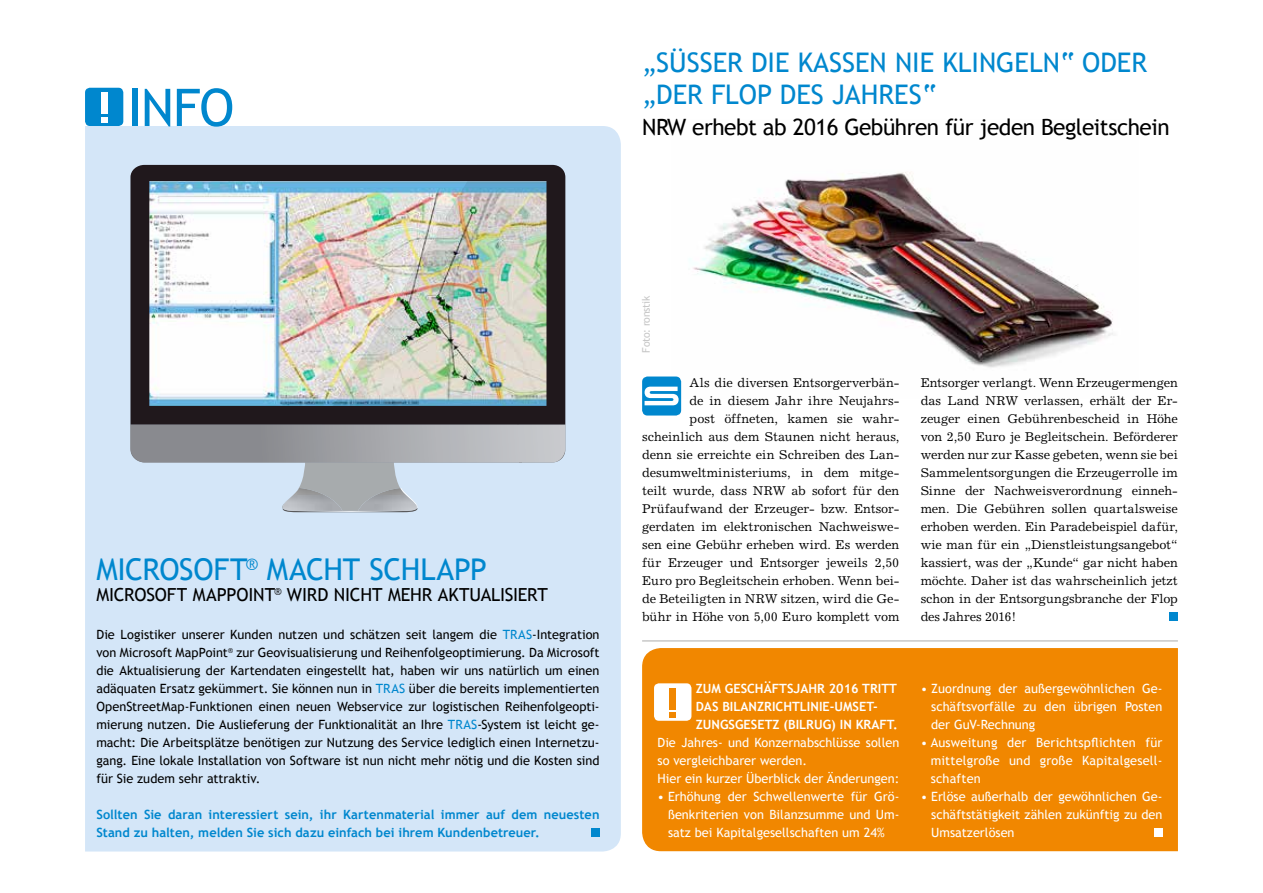
<style>
.page{position:relative;width:1263px;height:893px;background:#fff}
.page>*{position:absolute;margin:0;border:0;box-sizing:border-box;transform-origin:0 0}
.t1{font:51.9px "Trebuchet MS";color:#0087ce}
.t2{font:30px "Trebuchet MS";letter-spacing:-.01em;color:#0087ce}
.t3{font:27px/32.4px "Trebuchet MS";color:#0087ce}
.t4{font:22.5px "Trebuchet MS";letter-spacing:-.02em;color:#000}
.t5{font:18px "Trebuchet MS";letter-spacing:-.01em;color:#000}
.t6{font:12.75px/18px "Excelsior";color:#000;text-align:right}
.t7{font:12.75px/18px "Trebuchet MS";color:#000;text-align:justify}
.t8{font:12.75px/18px "Trebuchet MS";color:#fff;text-align:justify}
.t9{font:700 12.75px/18px "Trebuchet MS";letter-spacing:.005em;color:#0087ce}
.t10{font:700 12.75px/18px "Trebuchet MS";color:#fff}
.t11{font:10.5px "Trebuchet MS";letter-spacing:-.02em;color:#c6c6c6}
.s1{color:#0087ce}
</style>
<div class="page">
<div style="left:642px;top:648px;width:536px;height:204px;background:#f18700"></div>
<img style="left:679px;top:172px;width:434px;height:227px">
<div style="left:85px;top:126px;width:536px;height:725px;background:#d4e6f8"></div>
<div style="left:85px;top:88px;width:38px;height:38px;background:#0087ce;border-radius:5px"></div>
<div style="left:101px;top:93px;width:6px;height:21px;background:#fff"></div>
<svg style="left:101px;top:117px;width:6px;height:6px"></svg>
<img style="left:130px;top:165px;width:435px;height:260px">
<svg style="left:130px;top:425px;width:435px;height:87px;background:#b7c0ca"></svg>
<div style="left:642px;top:376px;width:39px;height:40px;background:#0087ce;border-radius:5px"></div>
<svg style="left:645px;top:387px;width:34px;height:18px"></svg>
<hr style="left:642px;top:641px;width:536px;height:1px;background:#575756">
<div style="left:654px;top:683px;width:37px;height:38px;background:#fff;border-radius:5px"></div>
<div style="left:670px;top:688px;width:6px;height:21px;background:#f18700"></div>
<svg style="left:670px;top:712px;width:6px;height:5px"></svg>
<div style="left:591px;top:828px;width:9px;height:9px;background:#0087ce"></div>
<div style="left:1169px;top:612px;width:9px;height:9px;background:#0087ce"></div>
<div style="left:1154px;top:828px;width:8px;height:9px;background:#fff"></div>
<h1 class="t1" style="left:127px;top:77px;width:108px">INFO</h1>
<h3 class="t3" style="left:642px;top:47px;width:506px">„SÜSSER DIE KASSEN NIE KLINGELN“ ODER „DER FLOP DES JAHRES“</h3>
<h3 class="t4" style="left:642px;top:114px;width:529px">NRW erhebt ab 2016 Gebühren für jeden Begleitschein</h3>
<h2 class="t2" style="left:96px;top:552px;width:392px">MICROSOFT<sup>®</sup> MACHT SCHLAPP</h2>
<h3 class="t5" style="left:96px;top:584px;width:453px">MICROSOFT MAPPOINT<sup>®</sup> WIRD NICHT MEHR AKTUALISIERT</h3>
<p class="t7" style="left:96px;top:626px;width:505px">Die Logistiker unserer Kunden nutzen und schätzen seit langem die <span class="s1">TRAS</span>-Integration von Microsoft MapPoint<sup>®</sup> zur Geovisualisierung und Reihenfolgeoptimierung. Da Microsoft die Aktualisierung der Kartendaten eingestellt hat, haben wir uns natürlich um einen adäquaten Ersatz gekümmert. Sie können nun in <span class="s1">TRAS</span> über die bereits implementierten OpenStreetMap-Funktionen einen neuen Webservice zur logistischen Reihenfolgeopti&shy;mierung nutzen. Die Auslieferung der Funktionalität an Ihre <span class="s1">TRAS</span>-System ist leicht ge&shy;macht: Die Arbeitsplätze benötigen zur Nutzung des Service lediglich einen Internetzu&shy;gang. Eine lokale Installation von Software ist nun nicht mehr nötig und die Kosten sind für Sie zudem sehr attraktiv.</p>
<p class="t9" style="left:96px;top:806px;width:505px">Sollten Sie daran interessiert sein, ihr Kartenmaterial immer auf dem neuesten<br>Stand zu halten, melden Sie sich dazu einfach bei ihrem Kundenbetreuer.</p>
<p class="t11" style="left:640px;top:353px;width:59px;rotate:-90deg">Foto: ronstik</p>
<p class="t6" style="left:642px;top:374px;width:259px">Als die diversen Entsorgerverbän-<br>de in diesem Jahr ihre Neujahrs-<br>post öffneten, kamen sie wahr&shy;scheinlich aus dem Staunen nicht heraus, denn sie erreichte ein Schreiben des Lan&shy;desumweltministeriums, in dem mitge&shy;teilt wurde, dass NRW ab sofort für den Prüfaufwand der Erzeuger- bzw. Entsor&shy;gerdaten im elektronischen Nachweiswe&shy;sen eine Gebühr erheben wird. Es werden für Erzeuger und Entsorger jeweils 2,50<br>Euro pro Begleitschein erhoben. Wenn bei&shy;de Beteiligten in NRW sitzen, wird die Ge&shy;bühr in Höhe von 5,00 Euro komplett vom</p>
<p class="t6" style="left:921px;top:374px;width:259px;text-align:justify">Entsorger verlangt. Wenn Erzeugermengen das Land NRW verlassen, erhält der Er&shy;zeuger einen Gebührenbescheid in Höhe von 2,50 Euro je Begleitschein. Beförderer werden nur zur Kasse gebeten, wenn sie bei Sammelentsorgungen die Erzeugerrolle im Sinne der Nachweisverordnung einneh&shy;men. Die Gebühren sollen quartalsweise erhoben werden. Ein Paradebeispiel dafür, wie man für ein „Dienstleistungsangebot“ kassiert, was der „Kunde“ gar nicht haben möchte. Daher ist das wahrscheinlich jetzt schon in der Entsorgungsbranche der Flop des Jahres 2016!</p>
<p class="t10" style="left:696px;top:679px;width:204px">ZUM GESCHÄFTSJAHR 2016 TRITT<br>DAS BILANZRICHTLINIE-UMSET-<br>ZUNGSGESETZ (BILRUG) IN KRAFT.</p>
<p class="t8" style="left:657px;top:734px;width:243px;text-align:left">Die Jahres- und Konzernabschlüsse sollen so vergleichbarer werden.<br>Hier ein kurzer Überblick der Änderungen:</p>
<p class="t8" style="left:668px;top:788px;width:233px;text-indent:-11px">• Erhöhung der Schwellenwerte für Grö&shy;ßenkriterien von Bilanzsumme und Um&shy;satz bei Kapitalgesellschaften um 24%</p>
<p class="t8" style="left:931px;top:680px;width:233px;text-indent:-11px">• Zuordnung der außergewöhnlichen Ge&shy;schäftsvorfälle zu den übrigen Posten der GuV-Rechnung</p>
<p class="t8" style="left:931px;top:734px;width:233px;text-indent:-10px">• Ausweitung der Berichtspflichten für mittelgroße und große Kapitalgesell&shy;schaften</p>
<p class="t8" style="left:931px;top:788px;width:233px;text-indent:-11px">• Erlöse außerhalb der gewöhnlichen Ge&shy;schäftstätigkeit zählen zukünftig zu den Umsatzerlösen</p>
</div>
